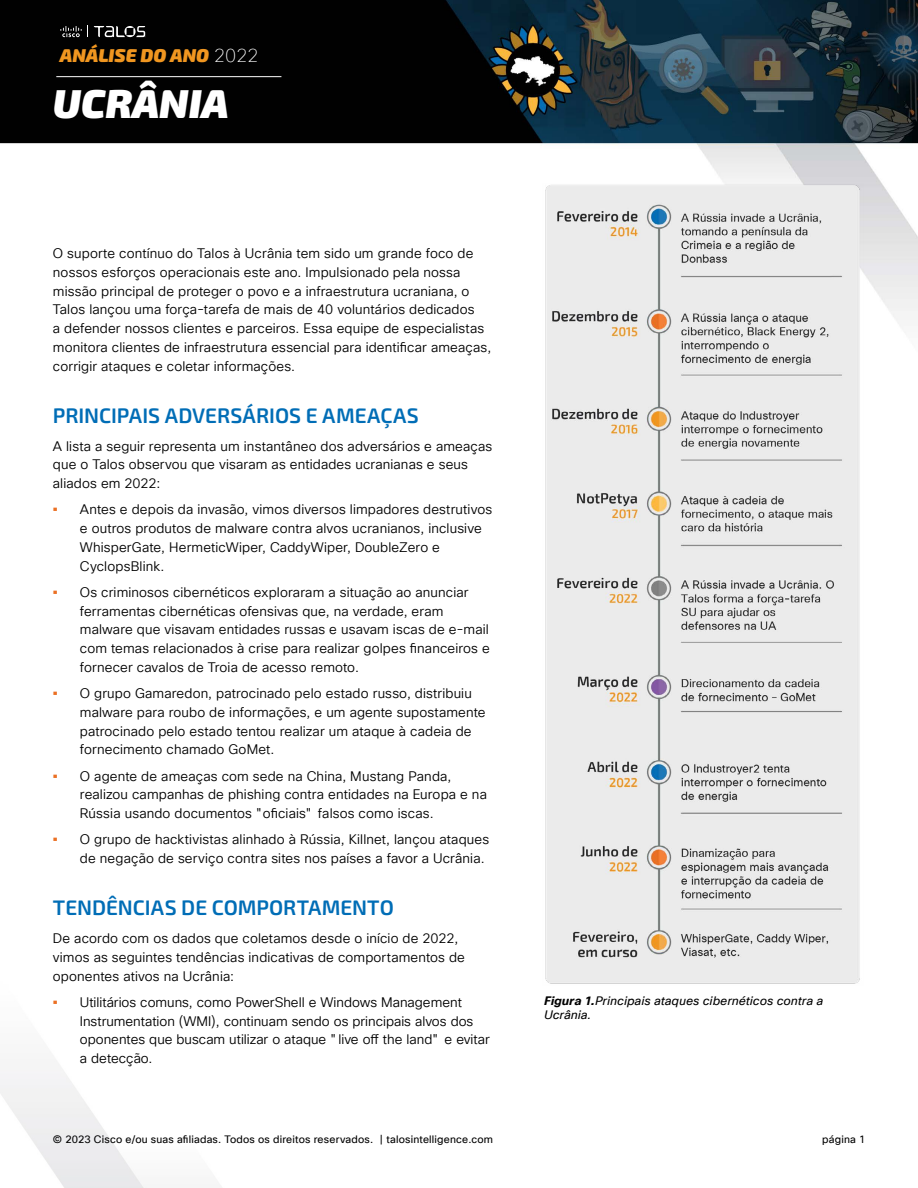
<style>
.page{position:relative;width:918px;height:1188px;background:#fff}
.page>*{position:absolute;margin:0;border:0;box-sizing:border-box;transform-origin:0 0}
.t1{font:italic 900 40.35px "Exo 2";color:#fff}
.t2{font:600 21px "Exo 2";letter-spacing:-.005em;color:#006db6}
.t3{font:italic 900 18.6px "Exo 2";color:#f09620}
.t4{font:13.5px/18.8px "Cisco Sans TT Light";letter-spacing:.01em;color:#000}
.t5{font:italic 12px/14.2px "Cisco Sans TT";letter-spacing:.015em;color:#000}
.t6{font:10.5px "Cisco Sans TT";letter-spacing:.02em;color:#000}
.s1{font-family:"Cisco Sans TT";font-weight:100;font-style:normal;color:#fff}
.s2{font-family:"Cisco Sans TT";font-weight:700;font-size:15px;color:#eb7024}
.s3{font-weight:700}
</style>
<div class="page">
<img style="left:0;top:0;width:918px;height:326px">
<hr style="left:56px;top:76px;width:225px;height:1px;background:#fff">
<svg style="left:60px;top:26px;width:22px;height:11px"></svg>
<svg style="left:88px;top:26px;width:58px;height:12px"></svg>
<img style="left:543px;top:183px;width:321px;height:801px">
<h3 class="t3" style="left:60px;top:44px;width:200px">ANÁLISE DO ANO <span class="s1">2022</span></h3>
<h1 class="t1" style="left:53px;top:79px;width:177px">UCRÂNIA</h1>
<p class="t4" style="left:53px;top:244px;width:440px">O suporte contínuo do Talos à Ucrânia tem sido um grande foco de nossos esforços operacionais este ano. Impulsionado pela nossa missão principal de proteger o povo e a infraestrutura ucraniana, o Talos lançou uma força-tarefa de mais de 40 voluntários dedicados<br>a defender nossos clientes e parceiros. Essa equipe de especialistas monitora clientes de infraestrutura essencial para identificar ameaças, corrigir ataques e coletar informações.</p>
<h2 class="t2" style="left:53px;top:403px;width:368px">PRINCIPAIS ADVERSÁRIOS E AMEAÇAS</h2>
<p class="t4" style="left:53px;top:437px;width:441px">A lista a seguir representa um instantâneo dos adversários e ameaças que o Talos observou que visaram as entidades ucranianas e seus aliados em 2022:</p>
<p class="t4" style="left:80px;top:501px;width:414px;text-indent:-27px"><span class="s2">•</span> Antes e depois da invasão, vimos diversos limpadores destrutivos e outros produtos de malware contra alvos ucranianos, inclusive WhisperGate, HermeticWiper, CaddyWiper, DoubleZero e CyclopsBlink.</p>
<p class="t4" style="left:80px;top:583px;width:412px;text-indent:-27px"><span class="s2">•</span> Os criminosos cibernéticos exploraram a situação ao anunciar ferramentas cibernéticas ofensivas que, na verdade, eram malware que visavam entidades russas e usavam iscas de e-mail com temas relacionados à crise para realizar golpes financeiros e fornecer cavalos de Troia de acesso remoto.</p>
<p class="t4" style="left:80px;top:684px;width:407px;text-indent:-27px"><span class="s2">•</span> O grupo Gamaredon, patrocinado pelo estado russo, distribuiu malware para roubo de informações, e um agente supostamente patrocinado pelo estado tentou realizar um ataque à cadeia de fornecimento chamado GoMet.</p>
<p class="t4" style="left:80px;top:767px;width:409px;text-indent:-27px"><span class="s2">•</span> O agente de ameaças com sede na China, Mustang Panda, realizou campanhas de phishing contra entidades na Europa e na<br>Rússia usando documentos "oficiais" falsos como iscas.</p>
<p class="t4" style="left:80px;top:831px;width:411px;text-indent:-27px"><span class="s2">•</span> O grupo de hacktivistas alinhado à Rússia, Killnet, lançou ataques de negação de serviço contra sites nos países a favor a Ucrânia.</p>
<h2 class="t2" style="left:53px;top:895px;width:342px">TENDÊNCIAS DE COMPORTAMENTO</h2>
<p class="t4" style="left:53px;top:929px;width:414px">De acordo com os dados que coletamos desde o início de 2022, vimos as seguintes tendências indicativas de comportamentos de oponentes ativos na Ucrânia:</p>
<p class="t4" style="left:80px;top:993px;width:411px;text-indent:-27px"><span class="s2">•</span> Utilitários comuns, como PowerShell e Windows Management Instrumentation (WMI), continuam sendo os principais alvos dos oponentes que buscam utilizar o ataque "live off the land" e evitar a detecção.</p>
<p class="t5" style="left:544px;top:994px;width:281px"><span class="s3">Figura 1.</span>Principais ataques cibernéticos contra a<br>Ucrânia.</p>
<p class="t6" style="left:53px;top:1132px;width:442px">© 2023 Cisco e/ou suas afiliadas. Todos os direitos reservados. | talosintelligence.com</p>
<p class="t6" style="left:822px;top:1132px;width:45px">página 1</p>
</div>
